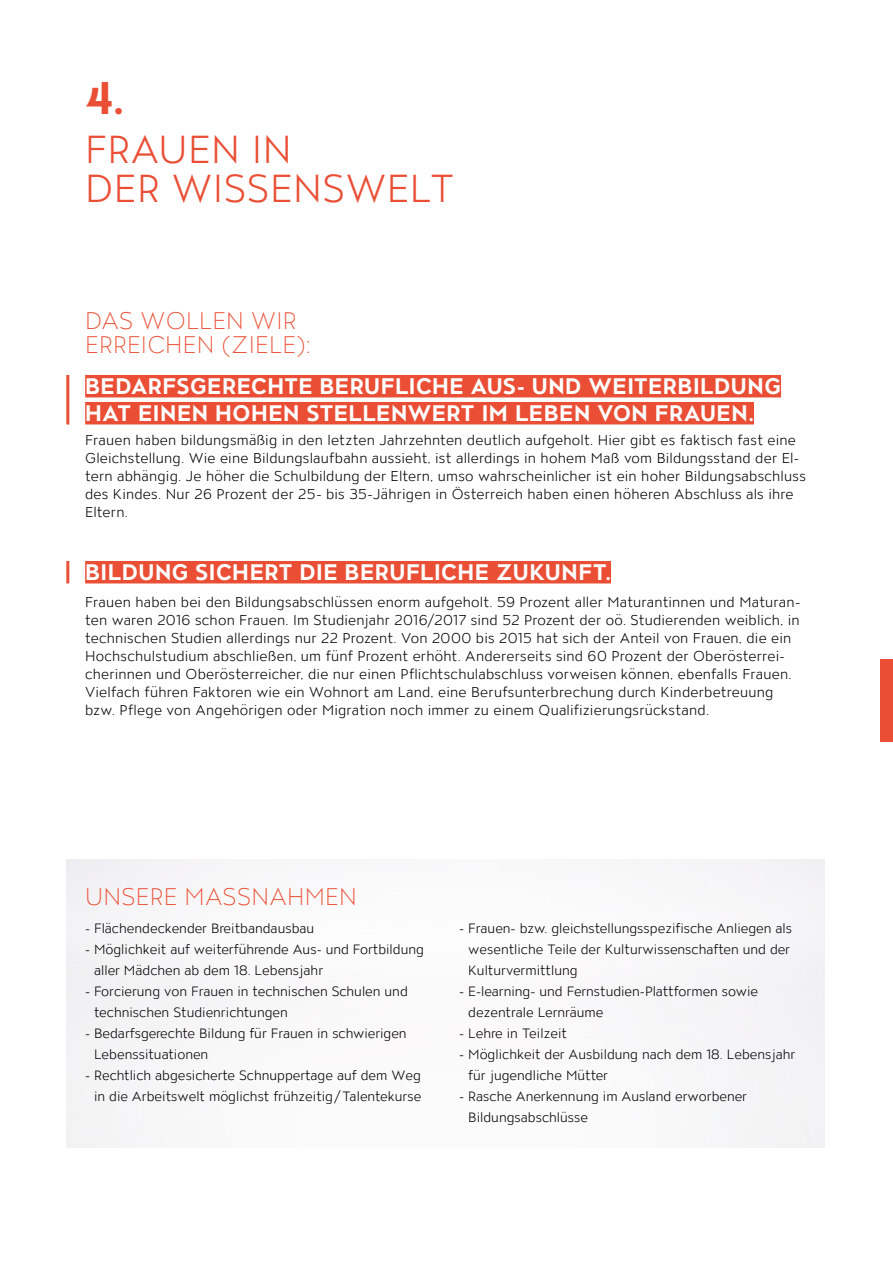
<style>
.page{position:relative;width:893px;height:1263px;background:#fff}
.page>*{position:absolute;margin:0;border:0;box-sizing:border-box;transform-origin:0 0}
.t1{font:700 45px "ATC Overlook";color:#ea4e34}
.t2{font:300 39px/39px "ATC Overlook";letter-spacing:.01em;color:#ea4e34}
.t3{font:200 24px/24px "ATC Overlook";letter-spacing:.01em;color:#ea4e34}
.t4{font:700 22.5px/27px "ATC Overlook";letter-spacing:.025em;color:#fff}
.t5{font:300 14.25px/18px "ATC Overlook";letter-spacing:.015em;color:#000}
.t6{font:300 13.5px/21px "ATC Overlook";color:#000}
</style>
<div class="page">
<div style="left:85px;top:375px;width:696px;height:22px;background:#ea4e34"></div>
<div style="left:85px;top:402px;width:669px;height:22px;background:#ea4e34"></div>
<div style="left:85px;top:561px;width:526px;height:22px;background:#ea4e34"></div>
<hr style="left:66px;top:375px;width:3px;height:49px;background:#ea4e34">
<hr style="left:66px;top:561px;width:3px;height:22px;background:#ea4e34">
<div style="left:880px;top:659px;width:13px;height:82px;background:#ea4e34"></div>
<h1 class="t1" style="left:85px;top:72px;width:41px">4.</h1>
<h2 class="t2" style="left:85px;top:132px;width:371px">FRAUEN IN<br>DER WISSENSWELT</h2>
<h3 class="t3" style="left:85px;top:310px;width:227px">DAS WOLLEN WIR<br>ERREICHEN (ZIELE):</h3>
<h3 class="t4" style="left:85px;top:374px;width:697px">BEDARFSGERECHTE BERUFLICHE AUS- UND WEITERBILDUNG<br>HAT EINEN HOHEN STELLENWERT IM LEBEN VON FRAUEN.</h3>
<p class="t5" style="left:85px;top:432px;width:722px">Frauen haben bildungsmäßig in den letzten Jahrzehnten deutlich aufgeholt. Hier gibt es faktisch fast eine Gleichstellung. Wie eine Bildungslaufbahn aussieht, ist allerdings in hohem Maß vom Bildungsstand der El&shy;tern abhängig. Je höher die Schulbildung der Eltern, umso wahrscheinlicher ist ein hoher Bildungsabschluss des Kindes. Nur 26 Prozent der 25- bis 35-Jährigen in Österreich haben einen höheren Abschluss als ihre Eltern.</p>
<h3 class="t4" style="left:85px;top:560px;width:527px">BILDUNG SICHERT DIE BERUFLICHE ZUKUNFT.</h3>
<p class="t5" style="left:85px;top:594px;width:717px">Frauen haben bei den Bildungsabschlüssen enorm aufgeholt. 59 Prozent aller Maturantinnen und Maturan&shy;ten waren 2016 schon Frauen. Im Studienjahr 2016/2017 sind 52 Prozent der oö. Studierenden weiblich, in technischen Studien allerdings nur 22 Prozent. Von 2000 bis 2015 hat sich der Anteil von Frauen, die ein Hochschulstudium abschließen, um fünf Prozent erhöht. Andererseits sind 60 Prozent der Oberösterrei&shy;cherinnen und Oberösterreicher, die nur einen Pflichtschulabschluss vorweisen können, ebenfalls Frauen.<br>Vielfach führen Faktoren wie ein Wohnort am Land, eine Berufsunterbrechung durch Kinderbetreuung bzw. Pflege von Angehörigen oder Migration noch immer zu einem Qualifizierungsrückstand.</p>
<h3 class="t3" style="left:85px;top:885px;width:273px">UNSERE MASSNAHMEN</h3>
<p class="t6" style="left:85px;top:918px;width:231px">- Flächendeckender Breitbandausbau</p>
<p class="t6" style="left:94px;top:939px;width:331px;text-indent:-9px">- Möglichkeit auf weiterführende Aus- und Fortbildung aller Mädchen ab dem 18. Lebensjahr</p>
<p class="t6" style="left:94px;top:981px;width:315px;text-indent:-9px">- Forcierung von Frauen in technischen Schulen und technischen Studienrichtungen</p>
<p class="t6" style="left:94px;top:1023px;width:314px;text-indent:-9px">- Bedarfsgerechte Bildung für Frauen in schwierigen<br>Lebenssituationen</p>
<p class="t6" style="left:85px;top:1065px;width:338px;text-align:right">- Rechtlich abgesicherte Schnuppertage auf dem Weg in die Arbeitswelt möglichst frühzeitig/Talentekurse</p>
<p class="t6" style="left:468px;top:918px;width:325px;text-indent:-9px">- Frauen- bzw. gleichstellungsspezifische Anliegen als wesentliche Teile der Kulturwissenschaften und der<br>Kulturvermittlung</p>
<p class="t6" style="left:468px;top:981px;width:291px;text-indent:-9px">- E-learning- und Fernstudien-Plattformen sowie dezentrale Lernräume</p>
<p class="t6" style="left:459px;top:1023px;width:109px">- Lehre in Teilzeit</p>
<p class="t6" style="left:468px;top:1044px;width:329px;text-indent:-9px">- Möglichkeit der Ausbildung nach dem 18. Lebensjahr für jugendliche Mütter</p>
<p class="t6" style="left:468px;top:1086px;width:280px;text-indent:-9px">- Rasche Anerkennung im Ausland erworbener<br>Bildungsabschlüsse</p>
</div>
